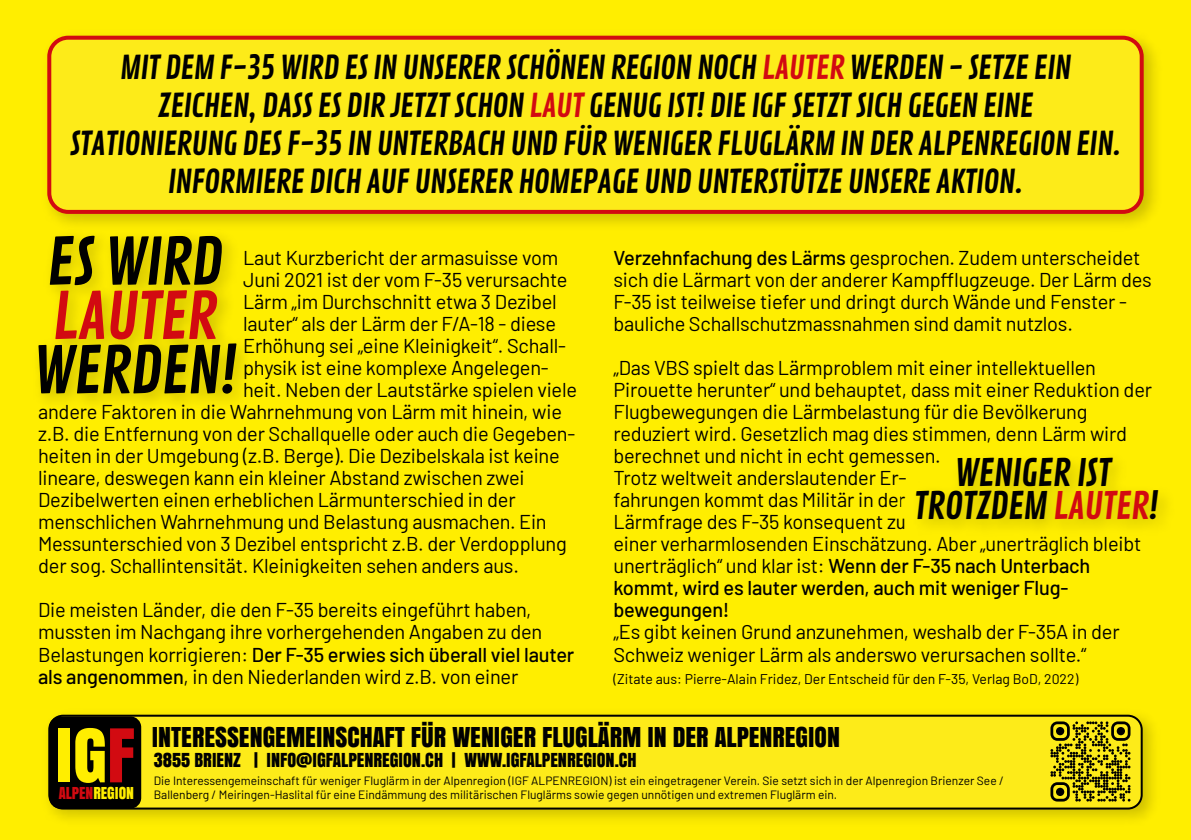
<style>
.page{position:relative;width:1191px;height:840px;background:#fff}
.page>*{position:absolute;margin:0;border:0;box-sizing:border-box;transform-origin:0 0}
.t1{font:69.2px "Anton";color:#fe0}
.t2{font:63.6px "Contrail One";letter-spacing:-.03em;color:#000}
.t3{font:63.6px "Contrail One";letter-spacing:-.03em;color:#d20a11}
.t4{font:36.8px/33.2px "Contrail One";letter-spacing:-.03em;color:#000;text-align:center}
.t5{font:32px/38px "Contrail One";letter-spacing:-.03em;color:#000;text-align:center}
.t6{font:25.6px "Anton";color:#000}
.t7{font:20px/22px "Barlow";letter-spacing:-.01em;color:#000}
.t8{font:18px "Anton";color:#000}
.t9{font:15.4px "Anton";color:#fe0}
.t10{font:14px "Barlow";color:#000}
.t11{font:12px/14px "Barlow";color:#000}
.s1{color:#d20a11}
.s2{font-weight:500}
</style>
<div class="page">
<div style="left:0;top:0;width:1191px;height:839px;background:#fe0"></div>
<img style="left:49px;top:35px;width:1107px;height:203px">
<div style="left:49px;top:38px;width:1092px;height:174px;background:#fdeb19;border-radius:19px"></div>
<div style="left:47px;top:36px;width:1096px;height:178px;border:4px solid #d20a11;border-radius:19px"></div>
<img style="left:48px;top:716px;width:1106px;height:103px">
<div style="left:49px;top:715px;width:1092px;height:93px;background:#fdeb19;border-radius:14px"></div>
<div style="left:48px;top:714px;width:1094px;height:95px;border:2px solid #000;border-radius:14px"></div>
<div style="left:50px;top:717px;width:90px;height:90px;background:#000;border-radius:10px"></div>
<div style="left:49px;top:716px;width:92px;height:92px;border:2px solid #000;border-radius:10px"></div>
<svg style="left:1050px;top:721px;width:80px;height:80px"></svg>
<div style="left:1056px;top:787px;width:8px;height:8px;background:#000;border-radius:50%"></div>
<p class="t5" style="left:69px;top:50px;width:1053px">MIT DEM F-35 WIRD ES IN UNSERER SCHÖNEN REGION NOCH <span class="s1">LAUTER</span> WERDEN - SETZE EIN ZEICHEN, DASS ES DIR JETZT SCHON <span class="s1">LAUT</span> GENUG IST! DIE IGF SETZT SICH GEGEN EINE<br>STATIONIERUNG DES F-35 IN UNTERBACH UND FÜR WENIGER FLUGLÄRM IN DER ALPENREGION EIN.<br>INFORMIERE DICH AUF UNSERER HOMEPAGE UND UNTERSTÜTZE UNSERE AKTION.</p>
<h2 class="t2" style="left:46px;top:224px;width:179px">ES WIRD</h2>
<h2 class="t3" style="left:52px;top:278px;width:167px">LAUTER</h2>
<h2 class="t2" style="left:33px;top:333px;width:206px">WERDEN!</h2>
<p class="t7" style="left:243px;top:245px;width:316px">Laut Kurzbericht der armasuisse vom</p>
<p class="t7" style="left:243px;top:267px;width:326px">Juni 2021 ist der vom F-35 verursachte</p>
<p class="t7" style="left:243px;top:289px;width:315px">Lärm „im Durchschnitt etwa 3 Dezibel</p>
<p class="t7" style="left:243px;top:311px;width:314px">lauter“ als der Lärm der F/A-18 - diese</p>
<p class="t7" style="left:243px;top:333px;width:324px">Erhöhung sei „eine Kleinigkeit“. Schall-</p>
<p class="t7" style="left:243px;top:355px;width:307px">physik ist eine komplexe Angelegen-</p>
<p class="t7" style="left:243px;top:377px;width:335px">heit. Neben der Lautstärke spielen viele</p>
<p class="t7" style="left:38px;top:399px;width:525px">andere Faktoren in die Wahrnehmung von Lärm mit hinein, wie</p>
<p class="t7" style="left:38px;top:421px;width:538px">z.B. die Entfernung von der Schallquelle oder auch die Gegeben-</p>
<p class="t7" style="left:38px;top:443px;width:523px">heiten in der Umgebung (z.B. Berge). Die Dezibelskala ist keine</p>
<p class="t7" style="left:38px;top:465px;width:488px">lineare, deswegen kann ein kleiner Abstand zwischen zwei</p>
<p class="t7" style="left:38px;top:487px;width:479px">Dezibelwerten einen erheblichen Lärmunterschied in der</p>
<p class="t7" style="left:38px;top:509px;width:510px">menschlichen Wahrnehmung und Belastung ausmachen. Ein</p>
<p class="t7" style="left:38px;top:531px;width:530px">Messunterschied von 3 Dezibel entspricht z.B. der Verdopplung</p>
<p class="t7" style="left:38px;top:553px;width:482px">der sog. Schallintensität. Kleinigkeiten sehen anders aus.</p>
<p class="t7" style="left:38px;top:597px;width:538px">Die meisten Länder, die den F-35 bereits eingeführt haben, mussten im Nachgang ihre vorhergehenden Angaben zu den Belastungen korrigieren: <span class="s2">Der F-35 erwies sich überall viel lauter als angenommen</span>, in den Niederlanden wird z.B. von einer</p>
<p class="t7" style="left:613px;top:245px;width:540px"><span class="s2">Verzehnfachung des Lärms</span> gesprochen. Zudem unterscheidet sich die Lärmart von der anderer Kampfflugzeuge. Der Lärm des F-35 ist teilweise tiefer und dringt durch Wände und Fenster - bauliche Schallschutzmassnahmen sind damit nutzlos.</p>
<p class="t7" style="left:613px;top:355px;width:540px">„Das VBS spielt das Lärmproblem mit einer intellektuellen Pirouette herunter“ und behauptet, dass mit einer Reduktion der Flugbewegungen die Lärmbelastung für die Bevölkerung reduziert wird. Gesetzlich mag dies stimmen, denn Lärm wird berechnet und nicht in echt gemessen.<br>Trotz weltweit anderslautender Er-<br>fahrungen kommt das Militär in der<br>Lärmfrage des F-35 konsequent zu<br>einer verharmlosenden Einschätzung. Aber „unerträglich bleibt unerträglich“ und klar ist: <span class="s2">Wenn der F-35 nach Unterbach kommt, wird es lauter werden, auch mit weniger Flug&shy;bewegungen!</span></p>
<p class="t7" style="left:613px;top:619px;width:507px">„Es gibt keinen Grund anzunehmen, weshalb der F-35A in der<br>Schweiz weniger Lärm als anderswo verursachen sollte.“</p>
<p class="t10" style="left:613px;top:668px;width:466px">(Zitate aus: Pierre-Alain Fridez, Der Entscheid für den F-35, Verlag BoD, 2022)</p>
<h3 class="t4" style="left:913px;top:457px;width:247px">WENIGER IST<br>TROTZDEM <span class="s1">LAUTER</span>!</h3>
<h1 class="t1" style="left:56px;top:700px;width:81px">IG<span class="s1">F</span></h1>
<p class="t9" style="left:59px;top:780px;width:77px"><span class="s1">ALPEN</span>REGION</p>
<p class="t6" style="left:152px;top:716px;width:689px">INTERESSENGEMEINSCHAFT FÜR WENIGER FLUGLÄRM IN DER ALPENREGION</p>
<p class="t11" style="left:154px;top:772px;width:851px">Die Interessengemeinschaft für weniger Fluglärm in der Alpenregion (IGF ALPENREGION) ist ein eingetragener Verein. Sie setzt sich in der Alpenregion Brienzer See /<br>Ballenberg / Meiringen-Haslital für eine Eindämmung des militärischen Fluglärms sowie gegen unnötigen und extremen Fluglärm ein.</p>
<p class="t8" style="left:154px;top:745px;width:484px">3855 BRIENZ | INFO@IGFALPENREGION.CH | WWW.IGFALPENREGION.CH</p>
</div>
